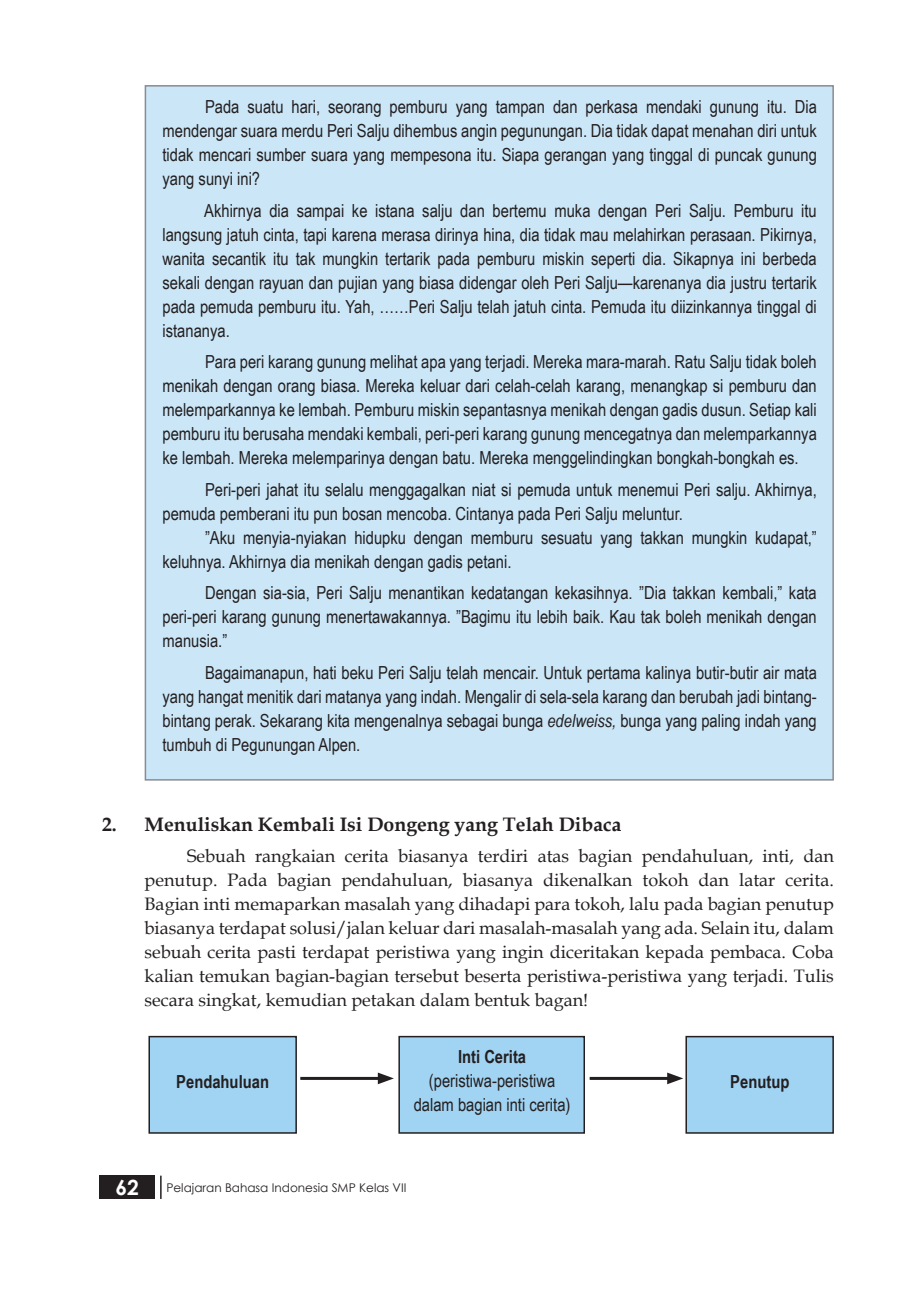
<style>
.page{position:relative;width:919px;height:1289px;background:#fff}
.page>*{position:absolute;margin:0;border:0;box-sizing:border-box;transform-origin:0 0}
.t1{font:700 21px "Century Gothic";color:#fff}
.isi_2{font:700 19.5px "Book Antiqua";color:#231f20}
.rubrikasi{font:18px/24px "Arial Narrow";color:#231f20;text-align:justify}
.isi_2-2{font:18px/24px "Book Antiqua";color:#231f20;text-align:justify}
.bokk{font:18px/24px "Arial Narrow";color:#231f20;text-align:center}
.bokk-2{font:700 18px "Arial Narrow";color:#231f20}
.t2{font:12px "Century Gothic";color:#231f20}
.s1{font-style:italic}
</style>
<div class="page">
<div style="left:99px;top:1175px;width:55px;height:23px;background:#231f20"></div>
<hr style="left:160px;top:1175px;width:2px;height:23px;background:#231f20">
<div style="left:145px;top:86px;width:688px;height:693px;background:#cae6f7"></div>
<div style="left:149px;top:1036px;width:147px;height:96px;background:#a1d3f2"></div>
<div style="left:148px;top:1035px;width:149px;height:98px;border:2px solid #231f20"></div>
<div style="left:399px;top:1036px;width:185px;height:96px;background:#a1d3f2"></div>
<div style="left:398px;top:1035px;width:187px;height:98px;border:2px solid #231f20"></div>
<div style="left:686px;top:1036px;width:147px;height:96px;background:#a1d3f2"></div>
<div style="left:685px;top:1035px;width:148px;height:98px;border:2px solid #231f20"></div>
<hr style="left:300px;top:1076px;width:83px;height:3px;background:#231f20">
<svg style="left:378px;top:1072px;width:16px;height:12px"></svg>
<hr style="left:589px;top:1076px;width:83px;height:3px;background:#231f20">
<svg style="left:667px;top:1072px;width:16px;height:12px"></svg>
<p class="rubrikasi" style="left:162px;top:94px;width:656px;text-indent:43px">Pada suatu hari, seorang pemburu yang tampan dan perkasa mendaki gunung itu. Dia mendengar suara merdu Peri Salju dihembus angin pegunungan. Dia tidak dapat menahan diri untuk tidak mencari sumber suara yang mempesona itu. Siapa gerangan yang tinggal di puncak gunung yang sunyi ini?</p>
<p class="rubrikasi" style="left:162px;top:197px;width:656px;text-indent:42px">Akhirnya dia sampai ke istana salju dan bertemu muka dengan Peri Salju. Pemburu itu langsung jatuh cinta, tapi karena merasa dirinya hina, dia tidak mau melahirkan perasaan. Pikirnya, wanita secantik itu tak mungkin tertarik pada pemburu miskin seperti dia. Sikapnya ini berbeda sekali dengan rayuan dan pujian yang biasa didengar oleh Peri Salju—karenanya dia justru tertarik pada pemuda pemburu itu. Yah, ……Peri Salju telah jatuh cinta. Pemuda itu diizinkannya tinggal di istananya.</p>
<p class="rubrikasi" style="left:162px;top:349px;width:655px;text-indent:43px">Para peri karang gunung melihat apa yang terjadi. Mereka mara-marah. Ratu Salju tidak boleh menikah dengan orang biasa. Mereka keluar dari celah-celah karang, menangkap si pemburu dan melemparkannya ke lembah. Pemburu miskin sepantasnya menikah dengan gadis dusun. Setiap kali pemburu itu berusaha mendaki kembali, peri-peri karang gunung mencegatnya dan melemparkannya ke lembah. Mereka melemparinya dengan batu. Mereka menggelindingkan bongkah-bongkah es.</p>
<p class="rubrikasi" style="left:162px;top:476px;width:655px;text-indent:43px">Peri-peri jahat itu selalu menggagalkan niat si pemuda untuk menemui Peri salju. Akhirnya, pemuda pemberani itu pun bosan mencoba. Cintanya pada Peri Salju meluntur.</p>
<p class="rubrikasi" style="left:162px;top:524px;width:655px;text-indent:43px">”Aku menyia-nyiakan hidupku dengan memburu sesuatu yang takkan mungkin kudapat,” keluhnya. Akhirnya dia menikah dengan gadis petani.</p>
<p class="rubrikasi" style="left:162px;top:580px;width:655px;text-indent:43px">Dengan sia-sia, Peri Salju menantikan kedatangan kekasihnya. ”Dia takkan kembali,” kata peri-peri karang gunung menertawakannya. ”Bagimu itu lebih baik. Kau tak boleh menikah dengan manusia.”</p>
<p class="rubrikasi" style="left:162px;top:659px;width:656px;text-indent:43px">Bagaimanapun, hati beku Peri Salju telah mencair. Untuk pertama kalinya butir-butir air mata yang hangat menitik dari matanya yang indah. Mengalir di sela-sela karang dan berubah jadi bintang&shy;bintang perak. Sekarang kita mengenalnya sebagai bunga <span class="s1">edelweiss,</span> bunga yang paling indah yang tumbuh di Pegunungan Alpen.</p>
<p class="isi_2" style="left:102px;top:810px;width:521px">2. Menuliskan Kembali Isi Dongeng yang Telah Dibaca</p>
<p class="isi_2-2" style="left:145px;top:843px;width:690px;text-indent:43px">Sebuah rangkaian cerita biasanya terdiri atas bagian pendahuluan, inti, dan penutup. Pada bagian pendahuluan, biasanya dikenalkan tokoh dan latar cerita.<br>Bagian inti memaparkan masalah yang dihadapi para tokoh, lalu pada bagian penutup biasanya terdapat solusi/jalan keluar dari masalah-masalah yang ada. Selain itu, dalam sebuah cerita pasti terdapat peristiwa yang ingin diceritakan kepada pembaca. Coba kalian temukan bagian-bagian tersebut beserta peristiwa-peristiwa yang terjadi. Tulis secara singkat, kemudian petakan dalam bentuk bagan!</p>
<p class="bokk-2" style="left:176px;top:1068px;width:94px">Pendahuluan</p>
<p class="bokk-2" style="left:458px;top:1043px;width:70px">Inti Cerita</p>
<p class="bokk" style="left:413px;top:1068px;width:158px">(peristiwa-peristiwa dalam bagian inti cerita)</p>
<p class="bokk-2" style="left:730px;top:1068px;width:61px">Penutup</p>
<p class="t1" style="left:115px;top:1171px;width:25px">62</p>
<p class="t2" style="left:166px;top:1178px;width:241px">Pelajaran Bahasa Indonesia SMP Kelas VII</p>
</div>
